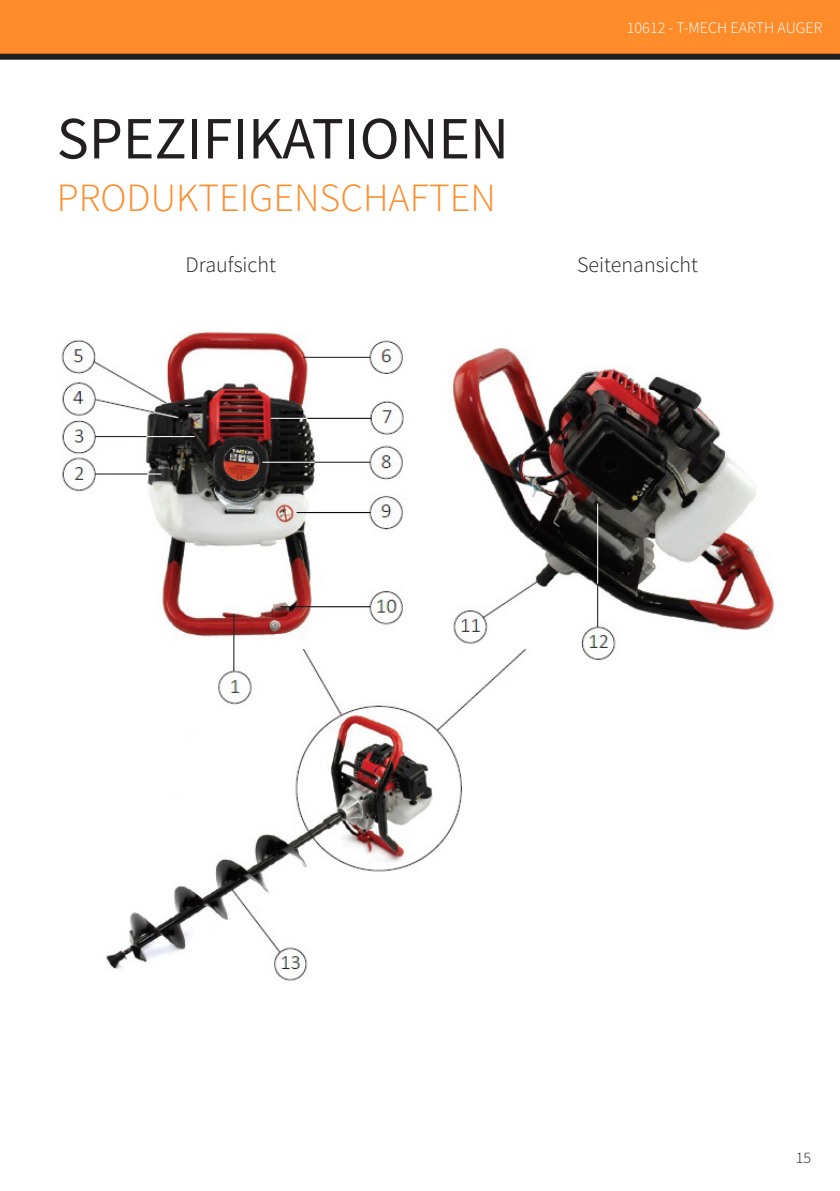
<style>
.page{position:relative;width:840px;height:1191px;background:#fff}
.page>*{position:absolute;margin:0;border:0;box-sizing:border-box;transform-origin:0 0}
.t1{font:60px "Source Sans Pro";color:#231f20}
.t2{font:300 40px "Source Sans Pro";color:#ff8c2b}
.t3{font:300 22px "Source Sans Pro";color:#231f20}
.t4{font:300 16px "Source Sans Pro";color:#fff}
.t5{font:300 16px "Source Sans Pro";color:#231f20}
</style>
<div class="page">
<div style="left:0;top:0;width:839px;height:57px;background:#ff8c2b"></div>
<div style="left:0;top:54px;width:839px;height:6px;background:#231f20"></div>
<img style="left:61px;top:331px;width:714px;height:650px">
<p class="t1" style="left:57px;top:100px;width:453px">SPEZIFIKATIONEN</p>
<p class="t2" style="left:57px;top:173px;width:440px">PRODUKTEIGENSCHAFTEN</p>
<p class="t4" style="left:626px;top:18px;width:197px">10612 - T-MECH EARTH AUGER</p>
<p class="t3" style="left:185px;top:251px;width:92px">Draufsicht</p>
<p class="t3" style="left:576px;top:251px;width:122px">Seitenansicht</p>
<p class="t5" style="left:795px;top:1147px;width:17px">15</p>
</div>
